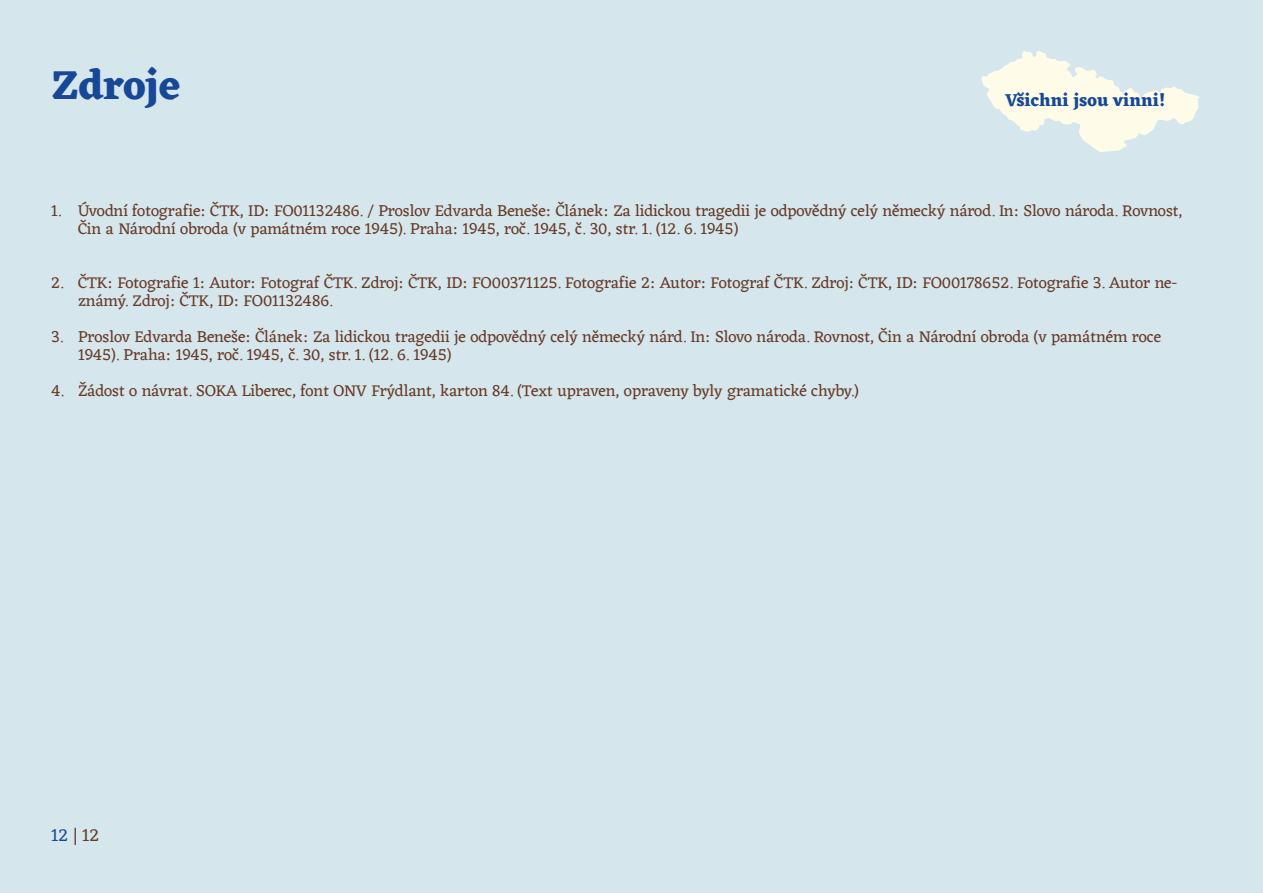
<style>
.page{position:relative;width:1263px;height:893px;background:#d5e7ec}
.page>*{position:absolute;margin:0;border:0;box-sizing:border-box;transform-origin:0 0}
.t1{font:700 42.15px "Eczar";letter-spacing:-.01em;color:#174898}
.t2{font:700 18px "Eczar";color:#174898}
.t3{font:18px "Eczar";color:#683a27}
.t4{font:16.5px/18px "Eczar";letter-spacing:-.01em;color:#683a27}
.s1{color:#174898}
</style>
<div class="page">
<svg style="left:981px;top:51px;width:220px;height:101px"></svg>
<h1 class="t1" style="left:51px;top:60px;width:131px">Zdroje</h1>
<p class="t2" style="left:1005px;top:89px;width:162px">Všichni jsou vinni!</p>
<p class="t4" style="left:78px;top:203px;width:1106px;text-indent:-27px">1. Úvodní fotografie: ČTK, ID: FO01132486. / Proslov Edvarda Beneše: Článek: Za lidickou tragedii je odpovědný celý německý národ. In: Slovo národa. Rovnost,<br>Čin a Národní obroda (v památném roce 1945). Praha: 1945, roč. 1945, č. 30, str. 1. (12. 6. 1945)</p>
<p class="t4" style="left:78px;top:275px;width:1101px;text-indent:-27px">2. ČTK: Fotografie 1: Autor: Fotograf ČTK. Zdroj: ČTK, ID: FO00371125. Fotografie 2: Autor: Fotograf ČTK. Zdroj: ČTK, ID: FO00178652. Fotografie 3. Autor ne&shy;známý. Zdroj: ČTK, ID: FO01132486.</p>
<p class="t4" style="left:78px;top:329px;width:1084px;text-indent:-27px">3. Proslov Edvarda Beneše: Článek: Za lidickou tragedii je odpovědný celý německý nárd. In: Slovo národa. Rovnost, Čin a Národní obroda (v památném roce<br>1945). Praha: 1945, roč. 1945, č. 30, str. 1. (12. 6. 1945)</p>
<p class="t4" style="left:51px;top:383px;width:809px">4. Žádost o návrat. SOKA Liberec, font ONV Frýdlant, karton 84. (Text upraven, opraveny byly gramatické chyby.)</p>
<p class="t3" style="left:51px;top:823px;width:50px"><span class="s1">12</span> | 12</p>
</div>
